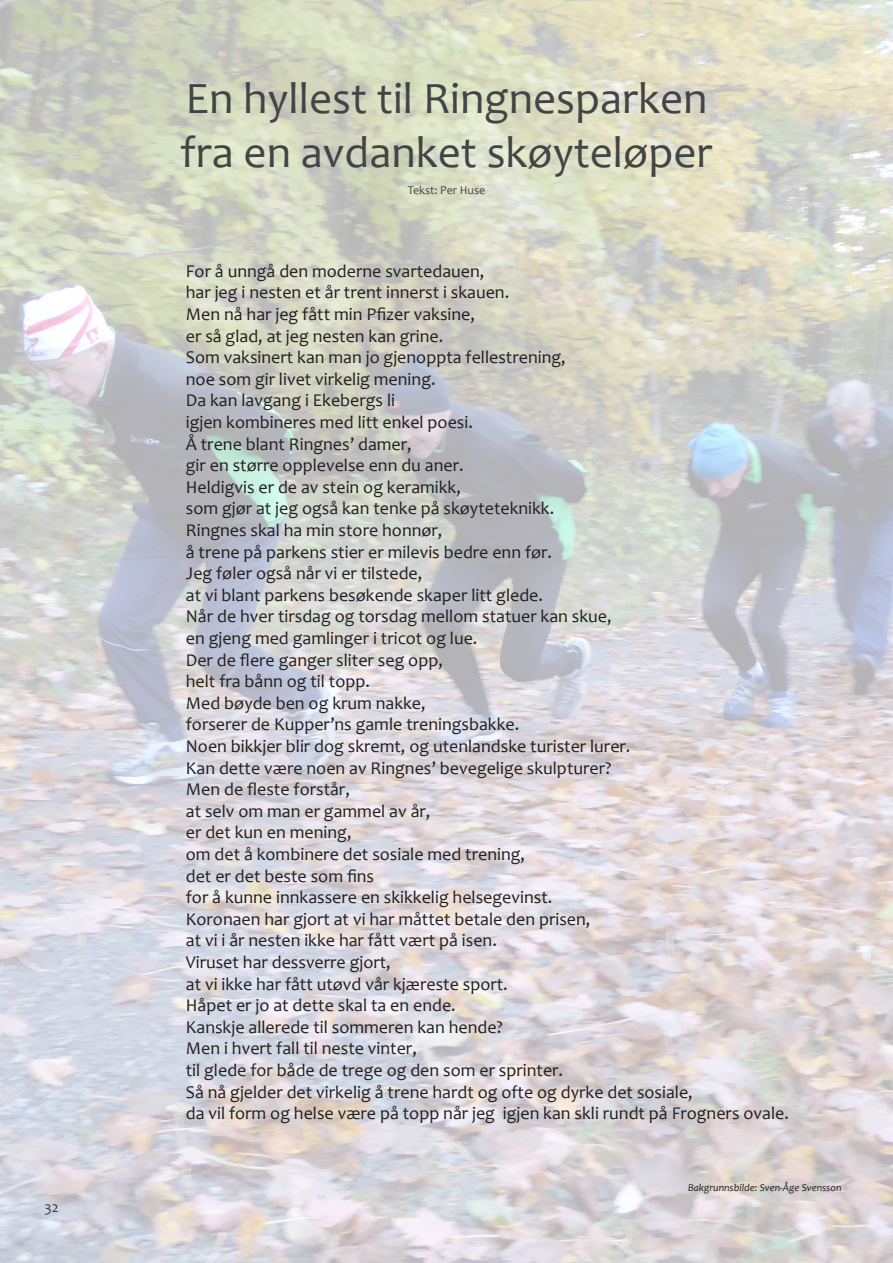
<style>
.page{position:relative;width:893px;height:1263px;background:#fff}
.page>*{position:absolute;margin:0;border:0;box-sizing:border-box;transform-origin:0 0}
.t1{font:45px "Candara";color:#434446}
.t2{font:18px "Candara";color:#231f20}
.t3{font:15px "Candara";color:#231f20}
.t4{font:12px "Candara";color:#434446}
.t5{font:italic 10.5px "Candara";color:#231f20}
</style>
<div class="page">
<img style="left:0;top:0;width:893px;height:1263px">
<p class="t3" style="left:45px;top:1197px;width:16px">32</p>
<p class="t1" style="left:186px;top:71px;width:523px">En hyllest til Ringnesparken</p>
<p class="t1" style="left:181px;top:125px;width:533px">fra en avdanket skøyteløper</p>
<p class="t4" style="left:408px;top:183px;width:79px">Tekst: Per Huse</p>
<p class="t2" style="left:186px;top:260px;width:300px">For å unngå den moderne svartedauen,</p>
<p class="t2" style="left:186px;top:281px;width:325px">har jeg i nesten et år trent innerst i skauen.</p>
<p class="t2" style="left:186px;top:303px;width:291px">Men nå har jeg fått min Pfizer vaksine,</p>
<p class="t2" style="left:186px;top:324px;width:259px">er så glad, at jeg nesten kan grine.</p>
<p class="t2" style="left:186px;top:346px;width:381px">Som vaksinert kan man jo gjenoppta fellestrening,</p>
<p class="t2" style="left:186px;top:368px;width:251px">noe som gir livet virkelig mening.</p>
<p class="t2" style="left:186px;top:389px;width:211px">Da kan lavgang i Ekebergs li</p>
<p class="t2" style="left:186px;top:411px;width:289px">igjen kombineres med litt enkel poesi.</p>
<p class="t2" style="left:186px;top:432px;width:227px">Å trene blant Ringnes’ damer,</p>
<p class="t2" style="left:186px;top:454px;width:279px">gir en større opplevelse enn du aner.</p>
<p class="t2" style="left:186px;top:476px;width:277px">Heldigvis er de av stein og keramikk,</p>
<p class="t2" style="left:186px;top:497px;width:370px">som gjør at jeg også kan tenke på skøyteteknikk.</p>
<p class="t2" style="left:186px;top:519px;width:258px">Ringnes skal ha min store honnør,</p>
<p class="t2" style="left:186px;top:540px;width:368px">å trene på parkens stier er milevis bedre enn før.</p>
<p class="t2" style="left:186px;top:562px;width:238px">Jeg føler også når vi er tilstede,</p>
<p class="t2" style="left:186px;top:584px;width:359px">at vi blant parkens besøkende skaper litt glede.</p>
<p class="t2" style="left:186px;top:605px;width:427px">Når de hver tirsdag og torsdag mellom statuer kan skue,</p>
<p class="t2" style="left:186px;top:627px;width:293px">en gjeng med gamlinger i tricot og lue.</p>
<p class="t2" style="left:186px;top:648px;width:259px">Der de flere ganger sliter seg opp,</p>
<p class="t2" style="left:186px;top:670px;width:186px">helt fra bånn og til topp.</p>
<p class="t2" style="left:186px;top:692px;width:241px">Med bøyde ben og krum nakke,</p>
<p class="t2" style="left:186px;top:713px;width:335px">forserer de Kupper’ns gamle treningsbakke.</p>
<p class="t2" style="left:186px;top:735px;width:446px">Noen bikkjer blir dog skremt, og utenlandske turister lurer.</p>
<p class="t2" style="left:186px;top:756px;width:427px">Kan dette være noen av Ringnes’ bevegelige skulpturer?</p>
<p class="t2" style="left:186px;top:778px;width:166px">Men de fleste forstår,</p>
<p class="t2" style="left:186px;top:800px;width:246px">at selv om man er gammel av år,</p>
<p class="t2" style="left:186px;top:821px;width:167px">er det kun en mening,</p>
<p class="t2" style="left:186px;top:843px;width:341px">om det å kombinere det sosiale med trening,</p>
<p class="t2" style="left:186px;top:864px;width:190px">det er det beste som fins</p>
<p class="t2" style="left:186px;top:886px;width:368px">for å kunne innkassere en skikkelig helsegevinst.</p>
<p class="t2" style="left:186px;top:908px;width:406px">Koronaen har gjort at vi har måttet betale den prisen,</p>
<p class="t2" style="left:186px;top:929px;width:313px">at vi i år nesten ikke har fått vært på isen.</p>
<p class="t2" style="left:186px;top:951px;width:206px">Viruset har dessverre gjort,</p>
<p class="t2" style="left:186px;top:972px;width:323px">at vi ikke har fått utøvd vår kjæreste sport.</p>
<p class="t2" style="left:186px;top:994px;width:271px">Håpet er jo at dette skal ta en ende.</p>
<p class="t2" style="left:186px;top:1016px;width:319px">Kanskje allerede til sommeren kan hende?</p>
<p class="t2" style="left:186px;top:1037px;width:233px">Men i hvert fall til neste vinter,</p>
<p class="t2" style="left:186px;top:1059px;width:379px">til glede for både de trege og den som er sprinter.</p>
<p class="t2" style="left:186px;top:1080px;width:508px">Så nå gjelder det virkelig å trene hardt og ofte og dyrke det sosiale,</p>
<p class="t2" style="left:186px;top:1102px;width:604px">da vil form og helse være på topp når jeg igjen kan skli rundt på Frogners ovale.</p>
<p class="t5" style="left:688px;top:1181px;width:155px">Bakgrunnsbilde: Sven-Åge Svensson</p>
</div>
